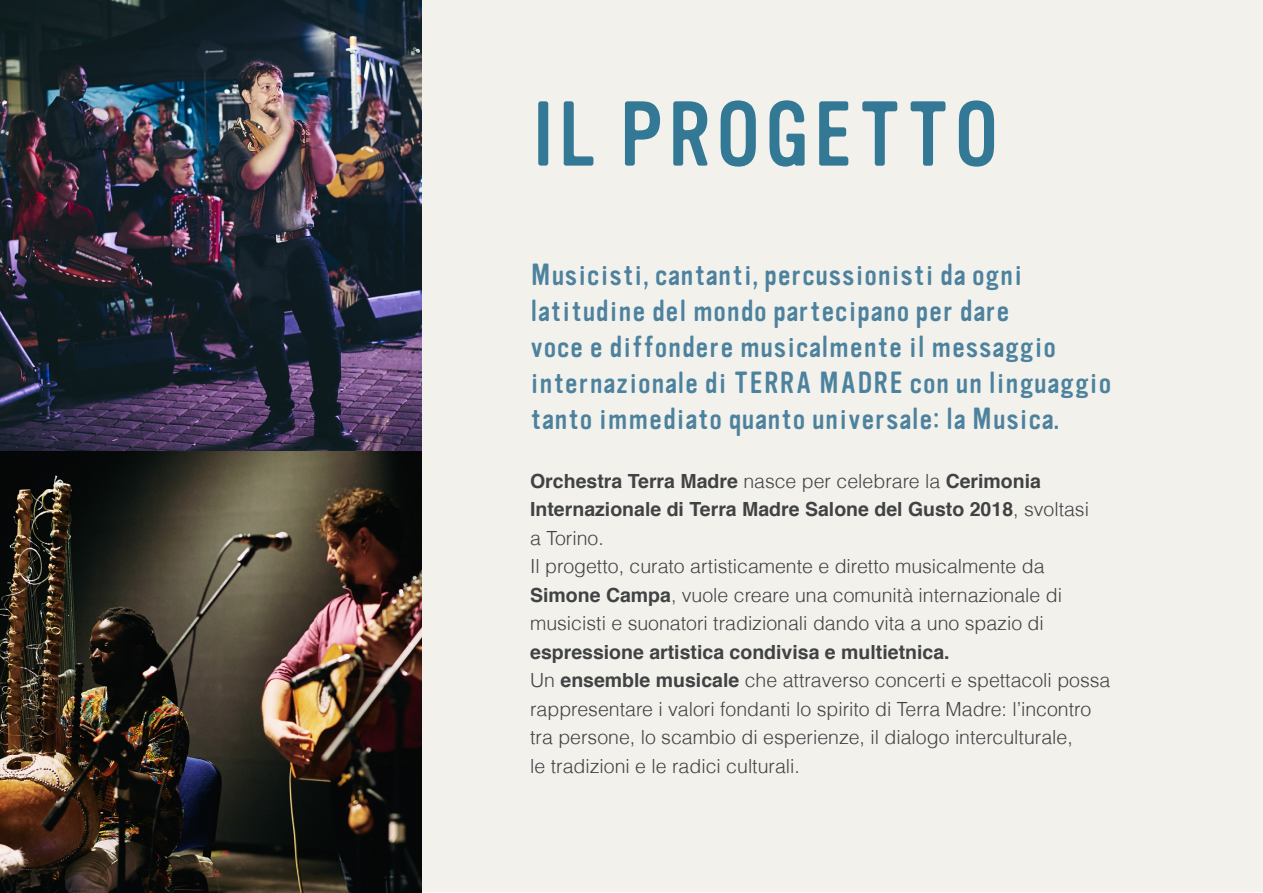
<style>
.page{position:relative;width:1263px;height:893px;background:#fff}
.page>*{position:absolute;margin:0;border:0;box-sizing:border-box;transform-origin:0 0}
.t1{font:90px "Vinyl";color:#337895}
.t2{font:30px/36px "Vinyl";color:#4d829e}
.t3{font:300 19.5px/28.5px "Helvetica";color:#414243}
.s1{font-weight:700}
</style>
<div class="page">
<div style="left:2px;top:1px;width:1261px;height:891px;background:#f2f1ec"></div>
<img style="left:0;top:450px;width:421px;height:443px">
<img style="left:0;top:0;width:421px;height:450px">
<h1 class="t1" style="left:530px;top:85px;width:472px">IL PROGETTO</h1>
<h2 class="t2" style="left:530px;top:257px;width:583px">Musicisti, cantanti, percussionisti da ogni latitudine del mondo partecipano per dare<br>voce e diffondere musicalmente il messaggio internazionale di TERRA MADRE con un linguaggio tanto immediato quanto universale: la Musica.</h2>
<p class="t3" style="left:530px;top:466px;width:560px"><span class="s1">Orchestra Terra Madre</span> nasce per celebrare la <span class="s1">Cerimonia Internazionale di Terra Madre Salone del Gusto 2018</span>, svoltasi a Torino.<br>Il progetto, curato artisticamente e diretto musicalmente da <span class="s1">Simone Campa</span>, vuole creare una comunità internazionale di musicisti e suonatori tradizionali dando vita a uno spazio di</p>
<p class="t3" style="left:530px;top:637px;width:582px"><span class="s1">espressione artistica condivisa e multietnica.<br></span>Un <span class="s1">ensemble musicale</span> che attraverso concerti e spettacoli possa rappresentare i valori fondanti lo spirito di Terra Madre: l’incontro tra persone, lo scambio di esperienze, il dialogo interculturale,<br>le tradizioni e le radici culturali.</p>
</div>
